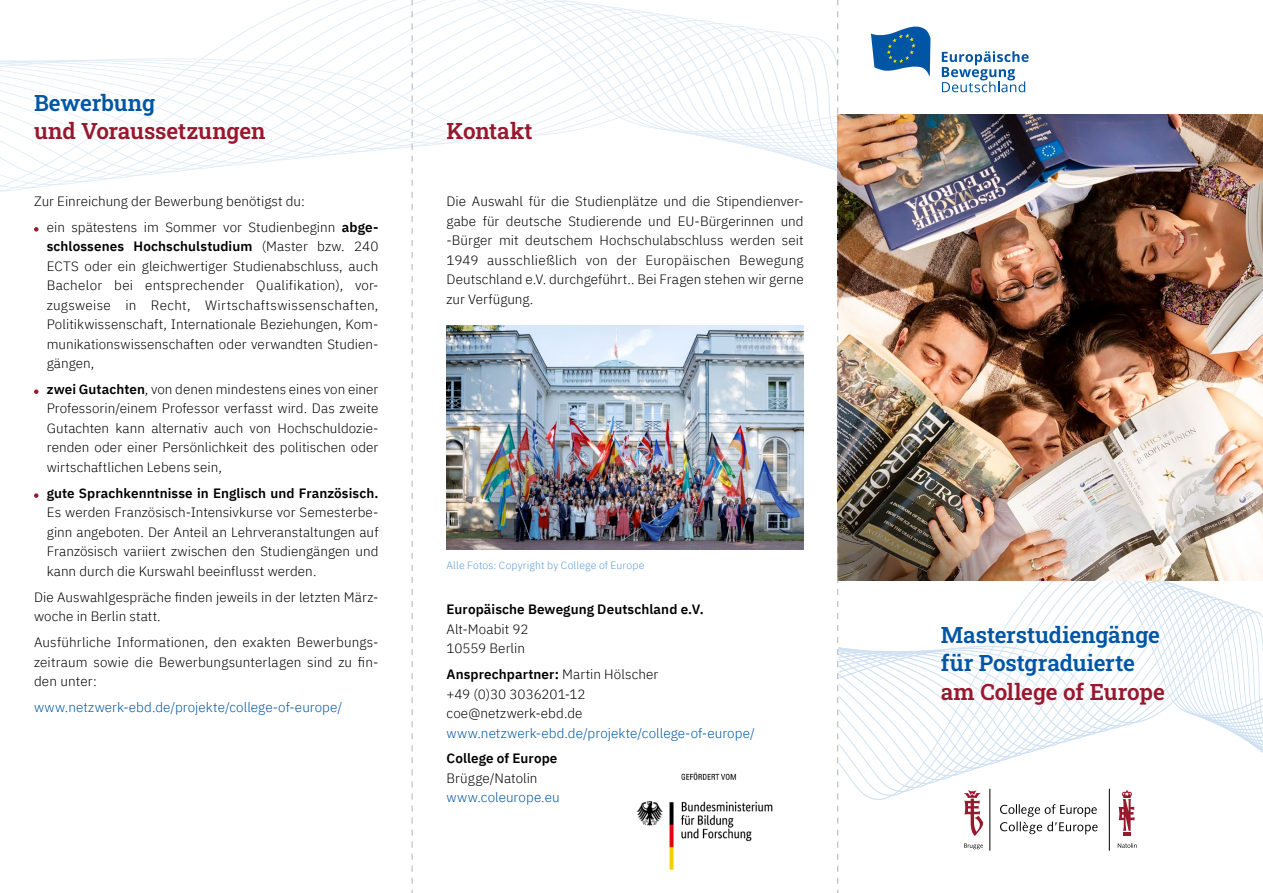
<style>
.page{position:relative;width:1263px;height:893px;background:#fff}
.page>*{position:absolute;margin:0;border:0;box-sizing:border-box;transform-origin:0 0}
.t1{font:22.5px/28.5px "Roboto Slab";letter-spacing:-.005em;color:#0056a4}
.t2{font:22.5px "Roboto Slab";letter-spacing:-.005em;color:#98182e}
.t3{font:300 13.5px/19.5px "IBM Plex Sans";letter-spacing:.005em;color:#000;text-align:justify}
.t4{font:300 13.5px "IBM Plex Sans";letter-spacing:.005em;color:#0056a4}
.t5{font:600 13.5px "IBM Plex Sans";letter-spacing:.005em;color:#000}
.t6{font:300 10.5px "IBM Plex Sans";letter-spacing:.01em;color:#5e9ad3}
.s1{font-weight:600}
</style>
<div class="page">
<svg style="left:0;top:0;width:839px;height:304px"></svg>
<svg style="left:838px;top:581px;width:425px;height:252px"></svg>
<img style="left:446px;top:325px;width:358px;height:224px">
<img style="left:838px;top:115px;width:425px;height:466px">
<div style="left:24px;top:83px;width:252px;height:73px;background:#fff"></div>
<svg style="left:34px;top:227px;width:5px;height:5px"></svg>
<svg style="left:34px;top:389px;width:5px;height:5px"></svg>
<svg style="left:34px;top:493px;width:5px;height:5px"></svg>
<div style="left:437px;top:111px;width:106px;height:39px;background:#fff"></div>
<img style="left:636px;top:772px;width:137px;height:98px">
<svg style="left:942px;top:51px;width:87px;height:41px"></svg>
<svg style="left:871px;top:26px;width:59px;height:51px"></svg>
<div style="left:950px;top:776px;width:199px;height:87px;background:#fff"></div>
<svg style="left:1000px;top:804px;width:97px;height:30px"></svg>
<hr style="left:989px;top:789px;width:1px;height:62px;background:#000">
<hr style="left:1109px;top:789px;width:1px;height:62px;background:#000">
<svg style="left:964px;top:843px;width:19px;height:6px"></svg>
<svg style="left:1118px;top:843px;width:18px;height:5px"></svg>
<svg style="left:1118px;top:790px;width:17px;height:45px"></svg>
<svg style="left:964px;top:790px;width:19px;height:46px"></svg>
<svg style="left:931px;top:614px;width:244px;height:102px"></svg>
<svg style="left:837px;top:0;width:1px;height:893px"></svg>
<svg style="left:412px;top:0;width:1px;height:893px"></svg>
<h1 class="t1" style="left:34px;top:88px;width:123px">Bewerbung</h1>
<h1 class="t2" style="left:34px;top:116px;width:233px">und Voraussetzungen</h1>
<p class="t3" style="left:47px;top:187px;width:333px;line-height:26px;text-indent:-13px">Zur Einreichung der Bewerbung benötigst du:<br>ein spätestens im Sommer vor Studienbeginn <span class="s1">abge-</span></p>
<p class="t3" style="left:47px;top:235px;width:333px"><span class="s1">schlossenes Hochschulstudium</span> (Master bzw. 240<br>ECTS oder ein gleichwertiger Studienabschluss, auch Bachelor bei entsprechender Qualifikation), vor&shy;zugsweise in Recht, Wirtschaftswissenschaften, Politikwissenschaft, Internationale Beziehungen, Kom&shy;munikationswissenschaften oder verwandten Studien&shy;gängen,</p>
<p class="t3" style="left:47px;top:378px;width:333px"><span class="s1">zwei Gutachten</span>, von denen mindestens eines von einer Professorin/einem Professor verfasst wird. Das zweite Gutachten kann alternativ auch von Hochschuldozie&shy;renden oder einer Persönlichkeit des politischen oder wirtschaftlichen Lebens sein,</p>
<p class="t5" style="left:47px;top:482px;width:333px">gute Sprachkenntnisse in Englisch und Französisch.</p>
<p class="t3" style="left:47px;top:502px;width:333px">Es werden Französisch-Intensivkurse vor Semesterbe&shy;ginn angeboten. Der Anteil an Lehrveranstaltungen auf Französisch variiert zwischen den Studiengängen und kann durch die Kurswahl beeinflusst werden.</p>
<p class="t3" style="left:34px;top:586px;width:346px">Die Auswahlgespräche finden jeweils in der letzten März&shy;woche in Berlin statt.</p>
<p class="t3" style="left:34px;top:631px;width:346px">Ausführliche Informationen, den exakten Bewerbungs&shy;zeitraum sowie die Bewerbungsunterlagen sind zu fin&shy;den unter:</p>
<p class="t4" style="left:34px;top:697px;width:310px">www.netzwerk-ebd.de/projekte/college-of-europe/</p>
<h1 class="t2" style="left:446px;top:116px;width:88px">Kontakt</h1>
<p class="t3" style="left:446px;top:190px;width:359px">Die Auswahl für die Studienplätze und die Stipendienver&shy;gabe für deutsche Studierende und EU-Bürgerinnen und -Bürger mit deutschem Hochschulabschluss werden seit 1949 ausschließlich von der Europäischen Bewegung Deutschland e.V. durchgeführt.. Bei Fragen stehen wir gerne zur Verfügung.</p>
<p class="t6" style="left:446px;top:557px;width:199px">Alle Fotos: Copyright by College of Europe</p>
<p class="t5" style="left:446px;top:599px;width:259px">Europäische Bewegung Deutschland e.V.</p>
<p class="t3" style="left:446px;top:618px;width:84px">Alt-Moabit 92<br>10559 Berlin</p>
<p class="t3" style="left:446px;top:663px;width:213px;text-align:left"><span class="s1">Ansprechpartner:</span> Martin Hölscher +49 (0)30 3036201-12 coe@netzwerk-ebd.de</p>
<p class="t4" style="left:446px;top:723px;width:310px">www.netzwerk-ebd.de/projekte/college-of-europe/</p>
<p class="t5" style="left:446px;top:748px;width:112px">College of Europe</p>
<p class="t3" style="left:446px;top:767px;width:93px">Brügge/Natolin</p>
<p class="t4" style="left:446px;top:787px;width:115px">www.coleurope.eu</p>
<h1 class="t1" style="left:941px;top:620px;width:221px">Masterstudiengänge für Postgraduierte</h1>
<h1 class="t2" style="left:941px;top:676px;width:225px">am College of Europe</h1>
</div>
